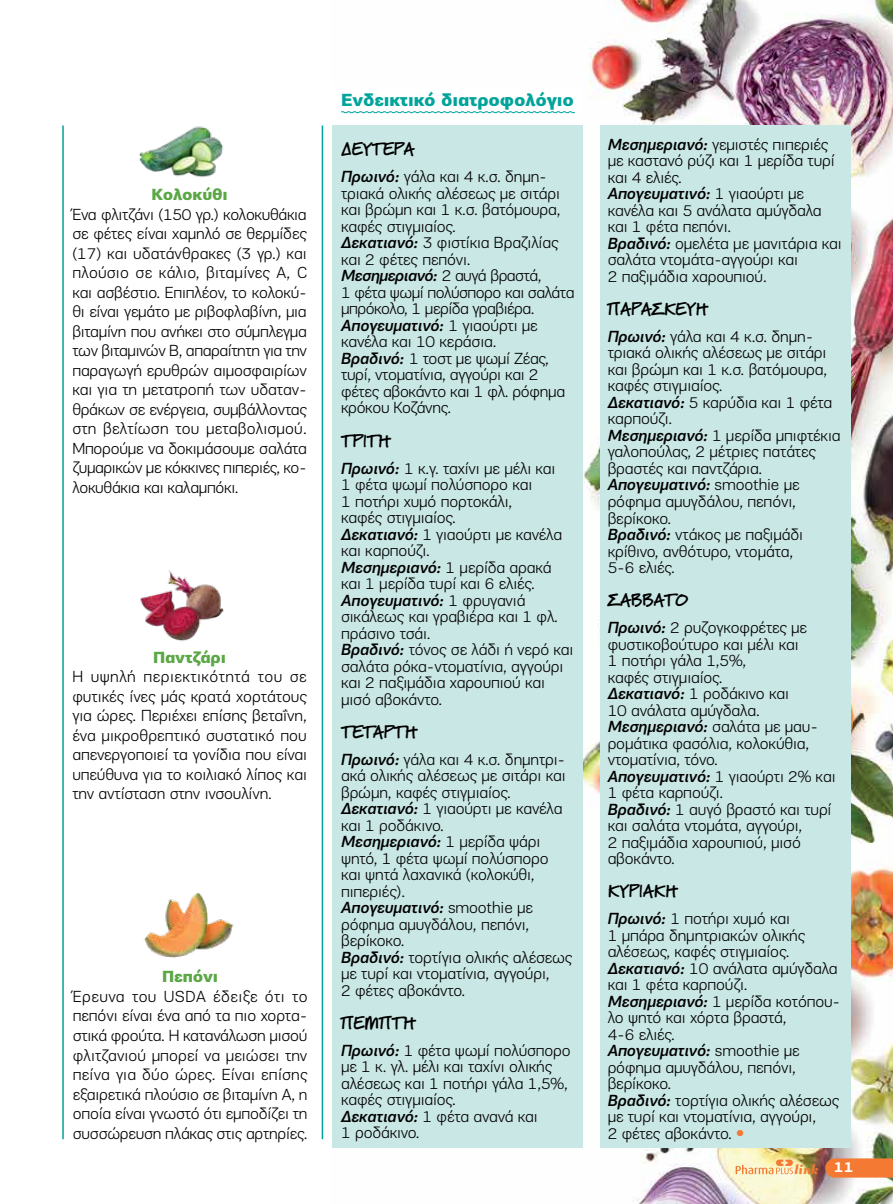
<style>
.page{position:relative;width:893px;height:1204px;background:#fff}
.page>*{position:absolute;margin:0;border:0;box-sizing:border-box;transform-origin:0 0}
.t1{font:900 18px "PF Notepad";letter-spacing:-.01em;color:#000}
.t2{font:900 18px "PF Encore Sans Pro";letter-spacing:-.01em;color:#00a49a}
.t3{font:300 16.5px/16.5px "PF Encore Sans Pro";letter-spacing:-.01em;color:#000}
.t4{font:900 16.5px "PF Encore Sans Pro";letter-spacing:-.01em;color:#5ba745}
.t5{font:italic 900 13.2px "PF Regal Display Pro";color:#f47932}
.s1{font-weight:500;font-style:italic}
.s2{font-family:"CF Din";font-weight:700;color:#f47932}
</style>
<div class="page">
<img style="left:332px;top:0;width:561px;height:1203px">
<div style="left:332px;top:125px;width:251px;height:1022px;background:#c9e7e5"></div>
<div style="left:600px;top:125px;width:250px;height:1022px;background:#c9e7e5"></div>
<svg style="left:825px;top:1158px;width:68px;height:19px"></svg>
<svg style="left:736px;top:1159px;width:57px;height:15px"></svg>
<hr style="left:62px;top:125px;width:2px;height:1014px;background:#00a49a">
<hr style="left:322px;top:125px;width:1px;height:1014px;background:#00a49a">
<img style="left:139px;top:126px;width:85px;height:51px">
<img style="left:140px;top:570px;width:84px;height:71px">
<img style="left:144px;top:893px;width:90px;height:65px">
<div style="left:332px;top:86px;width:248px;height:29px;background:#fff"></div>
<svg style="left:341px;top:111px;width:234px;height:2px"></svg>
<p class="t4" style="left:151px;top:184px;width:78px">Κολοκύθι</p>
<p class="t3" style="left:72px;top:204px;width:236px;line-height:19.5px;text-align:justify">Ένα φλιτζάνι (150 γρ.) κολοκυθάκια σε φέτες είναι χαμηλό σε θερμίδες (17) και υδατάνθρακες (3 γρ.) και πλούσιο σε κάλιο, βιταμίνες Α, C και ασβέστιο. Επιπλέον, το κολοκύ&shy;θι είναι γεμάτο με ριβοφλαβίνη, μια βιταμίνη που ανήκει στο σύμπλεγμα των βιταμινών Β, απαραίτητη για την παραγωγή ερυθρών αιμοσφαιρίων και για τη μετατροπή των υδαταν&shy;θράκων σε ενέργεια, συμβάλλοντας στη βελτίωση του μεταβολισμού.<br>Μπορούμε να δοκιμάσουμε σαλάτα ζυμαρικών με κόκκινες πιπεριές, κο&shy;λοκυθάκια και καλαμπόκι.</p>
<p class="t4" style="left:153px;top:646px;width:75px">Παντζάρι</p>
<p class="t3" style="left:72px;top:667px;width:236px;line-height:19.5px;text-align:justify">Η υψηλή περιεκτικότητά του σε φυτικές ίνες μάς κρατά χορτάτους για ώρες. Περιέχει επίσης βεταΐνη, ένα μικροθρεπτικό συστατικό που απενεργοποιεί τα γονίδια που είναι υπεύθυνα για το κοιλιακό λίπος και την αντίσταση στην ινσουλίνη.</p>
<p class="t4" style="left:162px;top:966px;width:58px">Πεπόνι</p>
<p class="t3" style="left:73px;top:986px;width:236px;line-height:19.5px;text-align:justify">Έρευνα του USDA έδειξε ότι το πεπόνι είναι ένα από τα πιο χορτα&shy;στικά φρούτα. Η κατανάλωση μισού φλιτζανιού μπορεί να μειώσει την πείνα για δύο ώρες. Είναι επίσης εξαιρετικά πλούσιο σε βιταμίνη Α, η οποία είναι γνωστό ότι εμποδίζει τη συσσώρευση πλάκας στις αρτηρίες.</p>
<p class="t2" style="left:341px;top:88px;width:234px">Ενδεικτικό διατροφολόγιο</p>
<p class="t1" style="left:341px;top:139px;width:75px">ΔΕΥΤΕΡΑ</p>
<p class="t3" style="left:341px;top:169px;width:235px"><span class="s1">Πρωινό:</span> γάλα και 4 κ.σ. δημη&shy;τριακά ολικής αλέσεως με σιτάρι και βρώμη και 1 κ.σ. βατόμουρα, καφές στιγμιαίος.<br><span class="s1">Δεκατιανό:</span> 3 φιστίκια Βραζιλίας και 2 φέτες πεπόνι.<br><span class="s1">Μεσημεριανό:</span> 2 αυγά βραστά,<br>1 φέτα ψωμί πολύσπορο και σαλάτα μπρόκολο, 1 μερίδα γραβιέρα.<br><span class="s1">Απογευματινό:</span> 1 γιαούρτι με κανέλα και 10 κεράσια.<br><span class="s1">Βραδινό:</span> 1 τοστ με ψωμί Ζέας, τυρί, ντοματίνια, αγγούρι και 2 φέτες αβοκάντο και 1 φλ. ρόφημα κρόκου Κοζάνης.</p>
<p class="t1" style="left:341px;top:430px;width:51px">ΤΡΙΤΗ</p>
<p class="t3" style="left:341px;top:460px;width:234px"><span class="s1">Πρωινό:</span> 1 κ.γ. ταχίνι με μέλι και<br>1 φέτα ψωμί πολύσπορο και<br>1 ποτήρι χυμό πορτοκάλι,<br>καφές στιγμιαίος.<br><span class="s1">Δεκατιανό:</span> 1 γιαούρτι με κανέλα και καρπούζι.<br><span class="s1">Μεσημεριανό:</span> 1 μερίδα αρακά και 1 μερίδα τυρί και 6 ελιές.<br><span class="s1">Απογευματινό:</span> 1 φρυγανιά σικάλεως και γραβιέρα και 1 φλ. πράσινο τσάι.<br><span class="s1">Βραδινό:</span> τόνος σε λάδι ή νερό και σαλάτα ρόκα-ντοματίνια, αγγούρι και 2 παξιμάδια χαρουπιού και μισό αβοκάντο.</p>
<p class="t1" style="left:341px;top:721px;width:78px">ΤΕΤΑΡΤΗ</p>
<p class="t3" style="left:341px;top:751px;width:233px"><span class="s1">Πρωινό:</span> γάλα και 4 κ.σ. δημητρι&shy;ακά ολικής αλέσεως με σιτάρι και βρώμη, καφές στιγμιαίος.<br><span class="s1">Δεκατιανό:</span> 1 γιαούρτι με κανέλα και 1 ροδάκινο.<br><span class="s1">Μεσημεριανό:</span> 1 μερίδα ψάρι ψητό, 1 φέτα ψωμί πολύσπορο και ψητά λαχανικά (κολοκύθι, πιπεριές).<br><span class="s1">Απογευματινό:</span> smoothie με ρόφημα αμυγδάλου, πεπόνι, βερίκοκο.<br><span class="s1">Βραδινό:</span> τορτίγια ολικής αλέσεως με τυρί και ντοματίνια, αγγούρι,<br>2 φέτες αβοκάντο.</p>
<p class="t1" style="left:341px;top:1012px;width:76px">ΠΕΜΠΤΗ</p>
<p class="t3" style="left:341px;top:1042px;width:231px"><span class="s1">Πρωινό:</span> 1 φέτα ψωμί πολύσπορο με 1 κ. γλ. μέλι και ταχίνι ολικής αλέσεως και 1 ποτήρι γάλα 1,5%, καφές στιγμιαίος.<br><span class="s1">Δεκατιανό:</span> 1 φέτα ανανά και<br>1 ροδάκινο.</p>
<p class="t3" style="left:608px;top:136px;width:236px"><span class="s1">Μεσημεριανό:</span> γεμιστές πιπεριές με καστανό ρύζι και 1 μερίδα τυρί και 4 ελιές.<br><span class="s1">Απογευματινό:</span> 1 γιαούρτι με κανέλα και 5 ανάλατα αμύγδαλα και 1 φέτα πεπόνι.<br><span class="s1">Βραδινό:</span> ομελέτα με μανιτάρια και σαλάτα ντομάτα-αγγούρι και<br>2 παξιμάδια χαρουπιού.</p>
<p class="t1" style="left:608px;top:298px;width:102px">ΠΑΡΑΣΚΕΥΗ</p>
<p class="t3" style="left:608px;top:328px;width:234px"><span class="s1">Πρωινό:</span> γάλα και 4 κ.σ. δημη&shy;τριακά ολικής αλέσεως με σιτάρι και βρώμη και 1 κ.σ. βατόμουρα, καφές στιγμιαίος.<br><span class="s1">Δεκατιανό:</span> 5 καρύδια και 1 φέτα καρπούζι.<br><span class="s1">Μεσημεριανό:</span> 1 μερίδα μπιφτέκια γαλοπούλας, 2 μέτριες πατάτες βραστές και παντζάρια.<br><span class="s1">Απογευματινό:</span> smoothie με ρόφημα αμυγδάλου, πεπόνι, βερίκοκο.<br><span class="s1">Βραδινό:</span> ντάκος με παξιμάδι κρίθινο, ανθότυρο, ντομάτα,<br>5-6 ελιές.</p>
<p class="t1" style="left:608px;top:589px;width:82px">ΣΑΒΒΑΤΟ</p>
<p class="t3" style="left:608px;top:619px;width:229px"><span class="s1">Πρωινό:</span> 2 ρυζογκοφρέτες με φυστικοβούτυρο και μέλι και<br>1 ποτήρι γάλα 1,5%,<br>καφές στιγμιαίος.<br><span class="s1">Δεκατιανό:</span> 1 ροδάκινο και<br>10 ανάλατα αμύγδαλα.<br><span class="s1">Μεσημεριανό:</span> σαλάτα με μαυ&shy;ρομάτικα φασόλια, κολοκύθια, ντοματίνια, τόνο.<br><span class="s1">Απογευματινό:</span> 1 γιαούρτι 2% και<br>1 φέτα καρπούζι.<br><span class="s1">Βραδινό:</span> 1 αυγό βραστό και τυρί και σαλάτα ντομάτα, αγγούρι,<br>2 παξιμάδια χαρουπιού, μισό αβοκάντο.</p>
<p class="t1" style="left:608px;top:880px;width:72px">ΚΥΡΙΑΚΗ</p>
<p class="t3" style="left:608px;top:910px;width:234px"><span class="s1">Πρωινό:</span> 1 ποτήρι χυμό και<br>1 μπάρα δημητριακών ολικής αλέσεως, καφές στιγμιαίος.<br><span class="s1">Δεκατιανό:</span> 10 ανάλατα αμύγδαλα και 1 φέτα καρπούζι.<br><span class="s1">Μεσημεριανό:</span> 1 μερίδα κοτόπου&shy;λο ψητό και χόρτα βραστά,<br>4-6 ελιές.<br><span class="s1">Απογευματινό:</span> smoothie με ρόφημα αμυγδάλου, πεπόνι, βερίκοκο.<br><span class="s1">Βραδινό:</span> τορτίγια ολικής αλέσεως με τυρί και ντοματίνια, αγγούρι,<br>2 φέτες αβοκάντο. <span class="s2">–</span></p>
<p class="t5" style="left:794px;top:1161px;width:61px">link <sup>11</sup></p>
</div>
